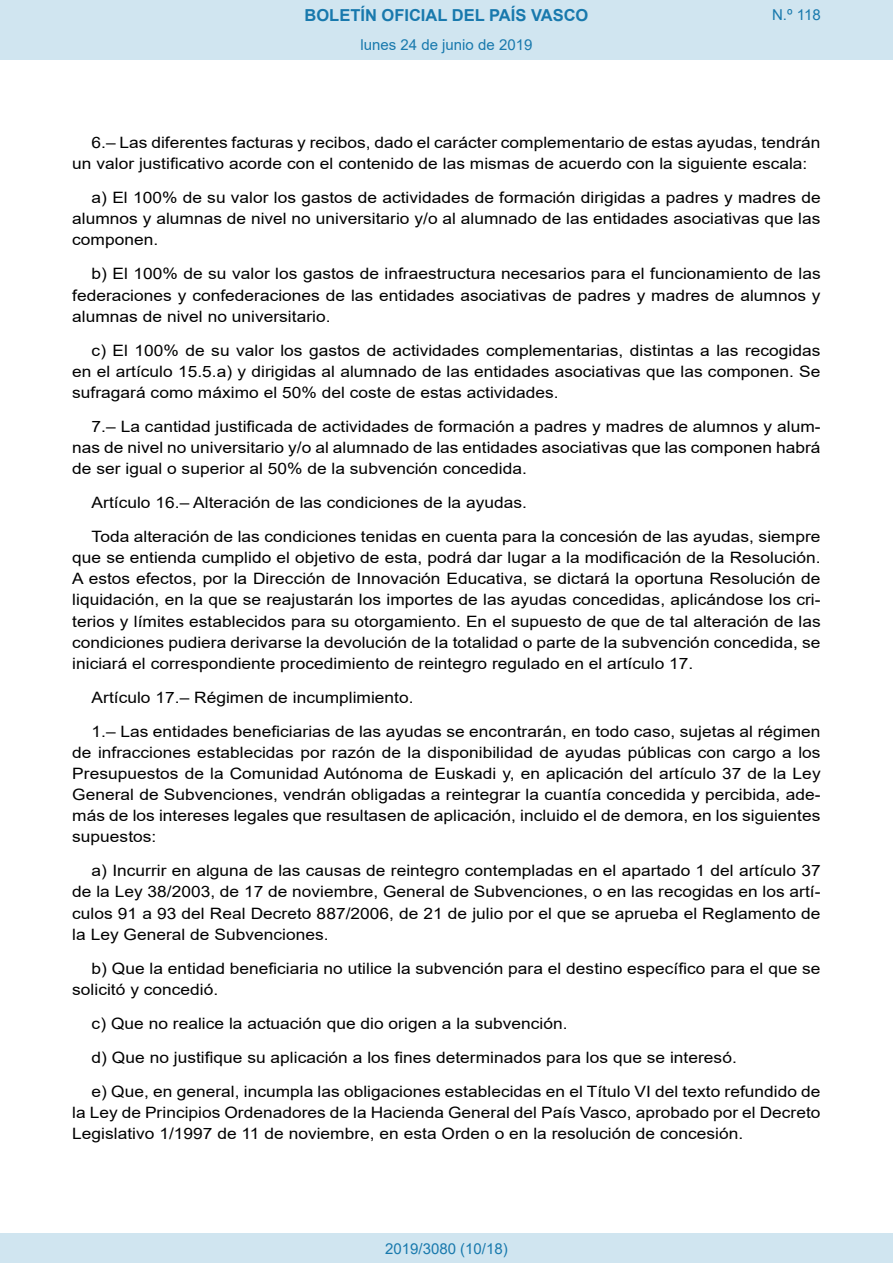
<style>
.page{position:relative;width:893px;height:1263px;background:#fff}
.page>*{position:absolute;margin:0;border:0;box-sizing:border-box;transform-origin:0 0}
.t1{font:700 16.5px "Arial";color:#1879ad}
.BOPVDetalle{font:15.6px/21.1px "Arial";color:#000;text-align:justify;scale:1.11 1}
.Paginacion_Centro{font:15px "Arial";color:#1879ad}
</style>
<div class="page">
<div style="left:0;top:0;width:893px;height:60px;background:#d0e5f0"></div>
<div style="left:0;top:1233px;width:893px;height:30px;background:#d0e5f0"></div>
<p class="t1" style="left:305px;top:3px;width:285px">BOLETÍN OFICIAL DEL PAÍS VASCO</p>
<p class="Paginacion_Centro" style="left:361px;top:35px;width:173px">lunes 24 de junio de 2019</p>
<p class="Paginacion_Centro" style="left:772px;top:5px;width:50px">N.º 118</p>
<p class="BOPVDetalle" style="left:72px;top:132px;width:676px;text-indent:19px">6.– Las diferentes facturas y recibos, dado el carácter complementario de estas ayudas, tendrán un valor justificativo acorde con el contenido de las mismas de acuerdo con la siguiente escala:</p>
<p class="BOPVDetalle" style="left:72px;top:187px;width:676px;text-indent:19px">a) El 100% de su valor los gastos de actividades de formación dirigidas a padres y madres de alumnos y alumnas de nivel no universitario y/o al alumnado de las entidades asociativas que las componen.</p>
<p class="BOPVDetalle" style="left:72px;top:263px;width:676px;text-indent:19px">b) El 100% de su valor los gastos de infraestructura necesarios para el funcionamiento de las federaciones y confederaciones de las entidades asociativas de padres y madres de alumnos y alumnas de nivel no universitario.</p>
<p class="BOPVDetalle" style="left:72px;top:339px;width:676px;text-indent:19px">c) El 100% de su valor los gastos de actividades complementarias, distintas a las recogidas en el artículo 15.5.a) y dirigidas al alumnado de las entidades asociativas que las componen. Se sufragará como máximo el 50% del coste de estas actividades.</p>
<p class="BOPVDetalle" style="left:72px;top:416px;width:676px;text-indent:19px">7.– La cantidad justificada de actividades de formación a padres y madres de alumnos y alum&shy;nas de nivel no universitario y/o al alumnado de las entidades asociativas que las componen habrá de ser igual o superior al 50% de la subvención concedida.</p>
<p class="BOPVDetalle" style="left:92px;top:492px;width:394px">Artículo 16.– Alteración de las condiciones de la ayudas.</p>
<p class="BOPVDetalle" style="left:72px;top:526px;width:676px;text-indent:19px">Toda alteración de las condiciones tenidas en cuenta para la concesión de las ayudas, siempre que se entienda cumplido el objetivo de esta, podrá dar lugar a la modificación de la Resolución.<br>A estos efectos, por la Dirección de Innovación Educativa, se dictará la oportuna Resolución de liquidación, en la que se reajustarán los importes de las ayudas concedidas, aplicándose los cri&shy;terios y límites establecidos para su otorgamiento. En el supuesto de que de tal alteración de las condiciones pudiera derivarse la devolución de la totalidad o parte de la subvención concedida, se iniciará el correspondiente procedimiento de reintegro regulado en el artículo 17.</p>
<p class="BOPVDetalle" style="left:92px;top:687px;width:292px">Artículo 17.– Régimen de incumplimiento.</p>
<p class="BOPVDetalle" style="left:72px;top:720px;width:676px;text-indent:19px">1.– Las entidades beneficiarias de las ayudas se encontrarán, en todo caso, sujetas al régimen de infracciones establecidas por razón de la disponibilidad de ayudas públicas con cargo a los Presupuestos de la Comunidad Autónoma de Euskadi y, en aplicación del artículo 37 de la Ley General de Subvenciones, vendrán obligadas a reintegrar la cuantía concedida y percibida, ade&shy;más de los intereses legales que resultasen de aplicación, incluido el de demora, en los siguientes supuestos:</p>
<p class="BOPVDetalle" style="left:72px;top:860px;width:676px;text-indent:19px">a) Incurrir en alguna de las causas de reintegro contempladas en el apartado 1 del artículo 37 de la Ley 38/2003, de 17 de noviembre, General de Subvenciones, o en las recogidas en los artí&shy;culos 91 a 93 del Real Decreto 887/2006, de 21 de julio por el que se aprueba el Reglamento de la Ley General de Subvenciones.</p>
<p class="BOPVDetalle" style="left:72px;top:957px;width:676px;text-indent:19px">b) Que la entidad beneficiaria no utilice la subvención para el destino específico para el que se solicitó y concedió.</p>
<p class="BOPVDetalle" style="left:92px;top:1012px;width:430px">c) Que no realice la actuación que dio origen a la subvención.</p>
<p class="BOPVDetalle" style="left:92px;top:1046px;width:583px">d) Que no justifique su aplicación a los fines determinados para los que se interesó.</p>
<p class="BOPVDetalle" style="left:72px;top:1080px;width:676px;text-indent:19px">e) Que, en general, incumpla las obligaciones establecidas en el Título VI del texto refundido de la Ley de Principios Ordenadores de la Hacienda General del País Vasco, aprobado por el Decreto Legislativo 1/1997 de 11 de noviembre, en esta Orden o en la resolución de concesión.</p>
<p class="Paginacion_Centro" style="left:385px;top:1238px;width:124px">2019/3080 (10/18)</p>
</div>
